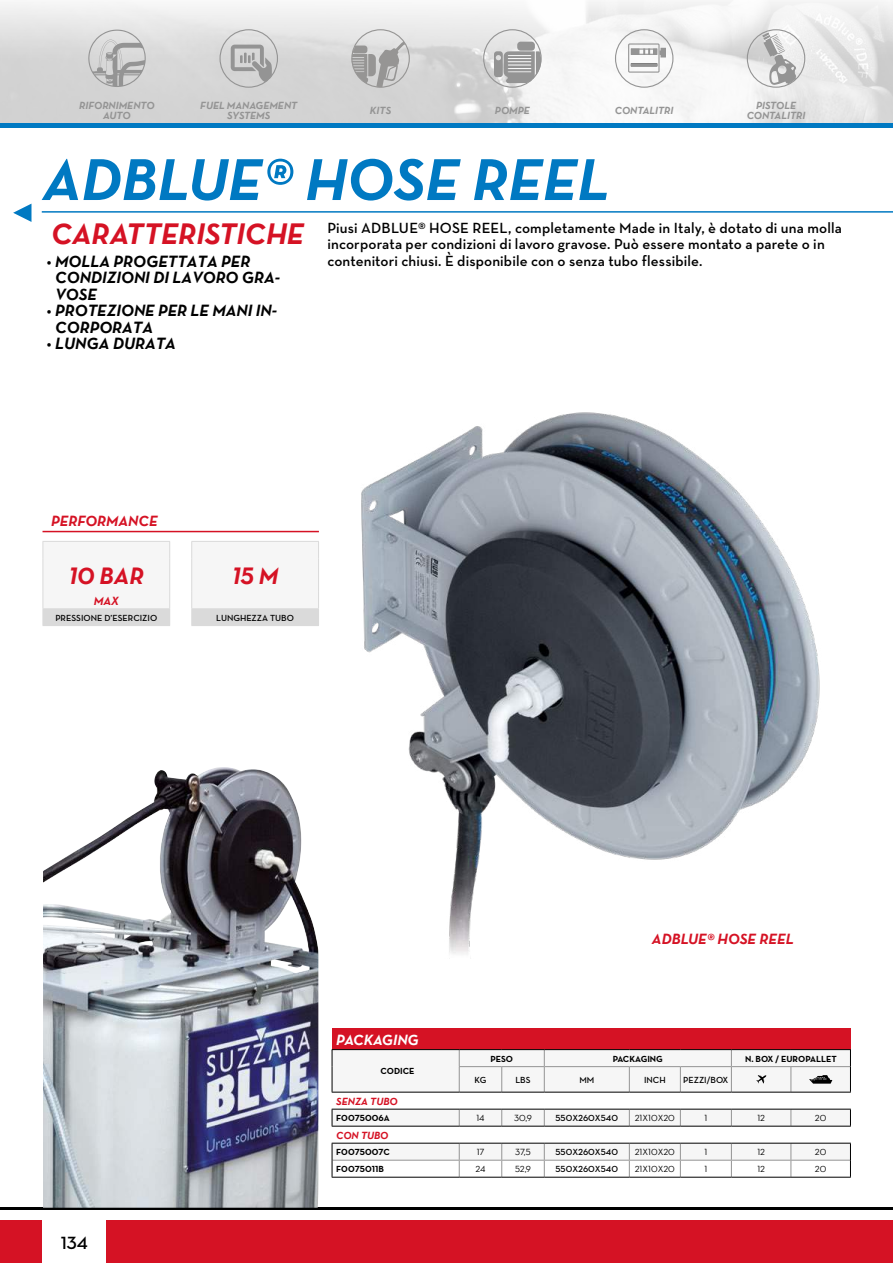
<style>
.page{position:relative;width:893px;height:1263px;background:#fff}
.page>*{position:absolute;margin:0;border:0;box-sizing:border-box;transform-origin:0 0}
.t1{font:italic 700 60px "Neutraface Text";color:#0079c2}
.t2{font:italic 700 30px "Neutraface Text";color:#d51224}
.t3{font:italic 700 24px "Neutraface Text";color:#d51224}
.t4{font:600 18px "Neutraface Text";color:#000}
.t5{font:italic 700 16.5px/16.5px "Neutraface Text";color:#000}
.t6{font:600 15px/16.5px "Neutraface Text";letter-spacing:.01em;color:#000}
.t7{font:italic 700 15px "Neutraface Text";color:#d51224}
.t8{font:italic 700 15px "Neutraface Text";color:#fff}
.t9{font:italic 700 12px "Neutraface Text";color:#d51224}
.t10{font:italic 700 10.5px/10.5px "Neutraface Text";color:#949494;text-align:center}
.t11{font:italic 700 10.5px "Neutraface Text";color:#d51224}
.t12{font:600 9px "Neutraface Text";color:#000}
.t13{font:700 9px "Neutraface Text";color:#000}
.t14{font:9px "Neutraface Text";color:#000}
</style>
<div class="page">
<div style="left:0;top:1220px;width:893px;height:43px;background:#d51224"></div>
<div style="left:43px;top:1218px;width:63px;height:45px;background:#fff"></div>
<hr style="left:0;top:1208px;width:893px;height:2px;background:#000">
<hr style="left:43px;top:531px;width:276px;height:1px;background:#d51224">
<img style="left:361px;top:412px;width:459px;height:542px">
<img style="left:43px;top:767px;width:275px;height:441px">
<img style="left:0;top:2px;width:893px;height:121px">
<div style="left:483px;top:29px;width:59px;height:59px;border:1px solid #949494;border-radius:50%"></div>
<svg style="left:494px;top:51px;width:47px;height:32px;background:#acacac"></svg>
<div style="left:517px;top:42px;width:18px;height:9px;background:#949494;border-radius:3px"></div>
<div style="left:351px;top:29px;width:59px;height:59px;border:1px solid #969594;border-radius:50%"></div>
<svg style="left:352px;top:42px;width:53px;height:45px;background:#b8b8b7"></svg>
<div style="left:615px;top:29px;width:58px;height:59px;border:1px solid #949494;border-radius:50%"></div>
<div style="left:631px;top:49px;width:26px;height:6px;border:1px solid #949494"></div>
<div style="left:631px;top:49px;width:8px;height:5px;background:#949494"></div>
<div style="left:631px;top:49px;width:8px;height:6px;border:1px solid #949494"></div>
<div style="left:661px;top:48px;width:5px;height:9px;border:1px solid #949494"></div>
<div style="left:631px;top:63px;width:26px;height:3px;border:1px solid #949494"></div>
<svg style="left:643px;top:48px;width:22px;height:9px"></svg>
<div style="left:628px;top:43px;width:32px;height:30px;border:1px solid #949494"></div>
<div style="left:747px;top:29px;width:58px;height:59px;border:1px solid #949494;border-radius:50%"></div>
<svg style="left:762px;top:32px;width:34px;height:53px"></svg>
<svg style="left:88px;top:30px;width:58px;height:57px;background:#c6c6c6"></svg>
<div style="left:219px;top:29px;width:59px;height:59px;border:1px solid #949494;border-radius:50%"></div>
<svg style="left:231px;top:45px;width:41px;height:37px;background:#b8b8b8"></svg>
<hr style="left:42px;top:211px;width:851px;height:2px;background:#0079c2">
<div style="left:0;top:123px;width:893px;height:5px;background:#0079c2"></div>
<svg style="left:43px;top:541px;width:127px;height:84px"></svg>
<hr style="left:43px;top:625px;width:127px;height:1px;background:#dadada">
<hr style="left:43px;top:608px;width:127px;height:1px;background:#dadada">
<svg style="left:191px;top:541px;width:128px;height:84px"></svg>
<hr style="left:191px;top:625px;width:128px;height:1px;background:#dadada">
<hr style="left:191px;top:608px;width:128px;height:1px;background:#dadada">
<div style="left:332px;top:1028px;width:518px;height:21px;background:#d51224"></div>
<hr style="left:332px;top:1177px;width:127px;height:1px;background:#000">
<hr style="left:459px;top:1177px;width:43px;height:1px;background:#000">
<hr style="left:502px;top:1177px;width:42px;height:1px;background:#000">
<hr style="left:544px;top:1177px;width:85px;height:1px;background:#000">
<hr style="left:629px;top:1177px;width:51px;height:1px;background:#000">
<hr style="left:680px;top:1177px;width:51px;height:1px;background:#000">
<hr style="left:731px;top:1177px;width:60px;height:1px;background:#000">
<hr style="left:791px;top:1177px;width:60px;height:1px;background:#000">
<svg style="left:332px;top:1049px;width:519px;height:128px"></svg>
<svg style="left:13px;top:204px;width:18px;height:18px"></svg>
<p class="t10" style="left:79px;top:100px;width:77px">RIFORNIMENTO<br>AUTO</p>
<p class="t10" style="left:200px;top:100px;width:98px">FUEL MANAGEMENT<br>SYSTEMS</p>
<p class="t10" style="left:370px;top:105px;width:23px">KITS</p>
<p class="t10" style="left:495px;top:105px;width:37px">POMPE</p>
<p class="t10" style="left:615px;top:105px;width:60px">CONTALITRI</p>
<h1 class="t1" style="left:43px;top:141px;width:569px">ADBLUE® HOSE REEL</h1>
<p class="t10" style="left:747px;top:100px;width:60px">PISTOLE<br>CONTALITRI</p>
<p class="t6" style="left:327px;top:219px;width:516px">Piusi ADBLUE® HOSE REEL, completamente Made in Italy, è dotato di una molla incorporata per condizioni di lavoro gravose. Può essere montato a parete o in</p>
<h2 class="t2" style="left:51px;top:215px;width:255px">CARATTERISTICHE</h2>
<p class="t5" style="left:47px;top:253px;width:205px">• MOLLA PROGETTATA PER</p>
<p class="t6" style="left:327px;top:252px;width:376px">contenitori chiusi. È disponibile con o senza tubo flessibile.</p>
<p class="t5" style="left:55px;top:269px;width:226px">CONDIZIONI DI LAVORO GRA-<br>VOSE</p>
<p class="t5" style="left:55px;top:302px;width:223px;text-indent:-8px">• PROTEZIONE PER LE MANI IN-<br>CORPORATA</p>
<p class="t5" style="left:47px;top:335px;width:131px">• LUNGA DURATA</p>
<p class="t7" style="left:51px;top:511px;width:108px">PERFORMANCE</p>
<h3 class="t3" style="left:69px;top:560px;width:77px">10 BAR</h3>
<p class="t9" style="left:94px;top:593px;width:27px">MAX</p>
<p class="t12" style="left:55px;top:612px;width:103px">PRESSIONE D’ESERCIZIO</p>
<h3 class="t3" style="left:232px;top:560px;width:48px">15 M</h3>
<p class="t12" style="left:216px;top:612px;width:79px">LUNGHEZZA TUBO</p>
<p class="t4" style="left:61px;top:1231px;width:29px">134</p>
<p class="t8" style="left:336px;top:1030px;width:84px">PACKAGING</p>
<p class="t13" style="left:381px;top:1065px;width:36px">CODICE</p>
<p class="t7" style="left:652px;top:929px;width:143px">ADBLUE® HOSE REEL</p>
<p class="t13" style="left:490px;top:1053px;width:24px">PESO</p>
<p class="t13" style="left:613px;top:1053px;width:52px">PACKAGING</p>
<p class="t13" style="left:745px;top:1053px;width:93px">N. BOX / EUROPALLET</p>
<p class="t12" style="left:475px;top:1074px;width:13px">KG</p>
<p class="t12" style="left:515px;top:1074px;width:17px">LBS</p>
<p class="t12" style="left:579px;top:1074px;width:16px">MM</p>
<p class="t12" style="left:644px;top:1074px;width:23px">INCH</p>
<p class="t12" style="left:683px;top:1074px;width:47px">PEZZI/BOX</p>
<p class="t11" style="left:336px;top:1094px;width:63px">SENZA TUBO</p>
<p class="t13" style="left:336px;top:1112px;width:55px">F0075006A</p>
<p class="t14" style="left:476px;top:1112px;width:10px">14</p>
<p class="t14" style="left:514px;top:1112px;width:19px">30,9</p>
<p class="t12" style="left:555px;top:1112px;width:64px">550X260X540</p>
<p class="t14" style="left:635px;top:1112px;width:42px">21X10X20</p>
<p class="t14" style="left:704px;top:1112px;width:4px">1</p>
<p class="t14" style="left:757px;top:1112px;width:9px">12</p>
<p class="t14" style="left:815px;top:1112px;width:13px">20</p>
<p class="t11" style="left:336px;top:1128px;width:54px">CON TUBO</p>
<p class="t13" style="left:336px;top:1146px;width:55px">F0075007C</p>
<p class="t14" style="left:477px;top:1146px;width:9px">17</p>
<p class="t14" style="left:515px;top:1146px;width:17px">37,5</p>
<p class="t12" style="left:555px;top:1146px;width:64px">550X260X540</p>
<p class="t14" style="left:635px;top:1146px;width:42px">21X10X20</p>
<p class="t14" style="left:704px;top:1146px;width:4px">1</p>
<p class="t14" style="left:757px;top:1146px;width:9px">12</p>
<p class="t14" style="left:815px;top:1146px;width:13px">20</p>
<p class="t13" style="left:336px;top:1163px;width:49px">F0075011B</p>
<p class="t14" style="left:475px;top:1163px;width:11px">24</p>
<p class="t14" style="left:515px;top:1163px;width:18px">52,9</p>
<p class="t12" style="left:555px;top:1163px;width:64px">550X260X540</p>
<p class="t14" style="left:635px;top:1163px;width:42px">21X10X20</p>
<p class="t14" style="left:704px;top:1163px;width:4px">1</p>
<p class="t14" style="left:757px;top:1163px;width:9px">12</p>
<p class="t14" style="left:815px;top:1163px;width:13px">20</p>
</div>
